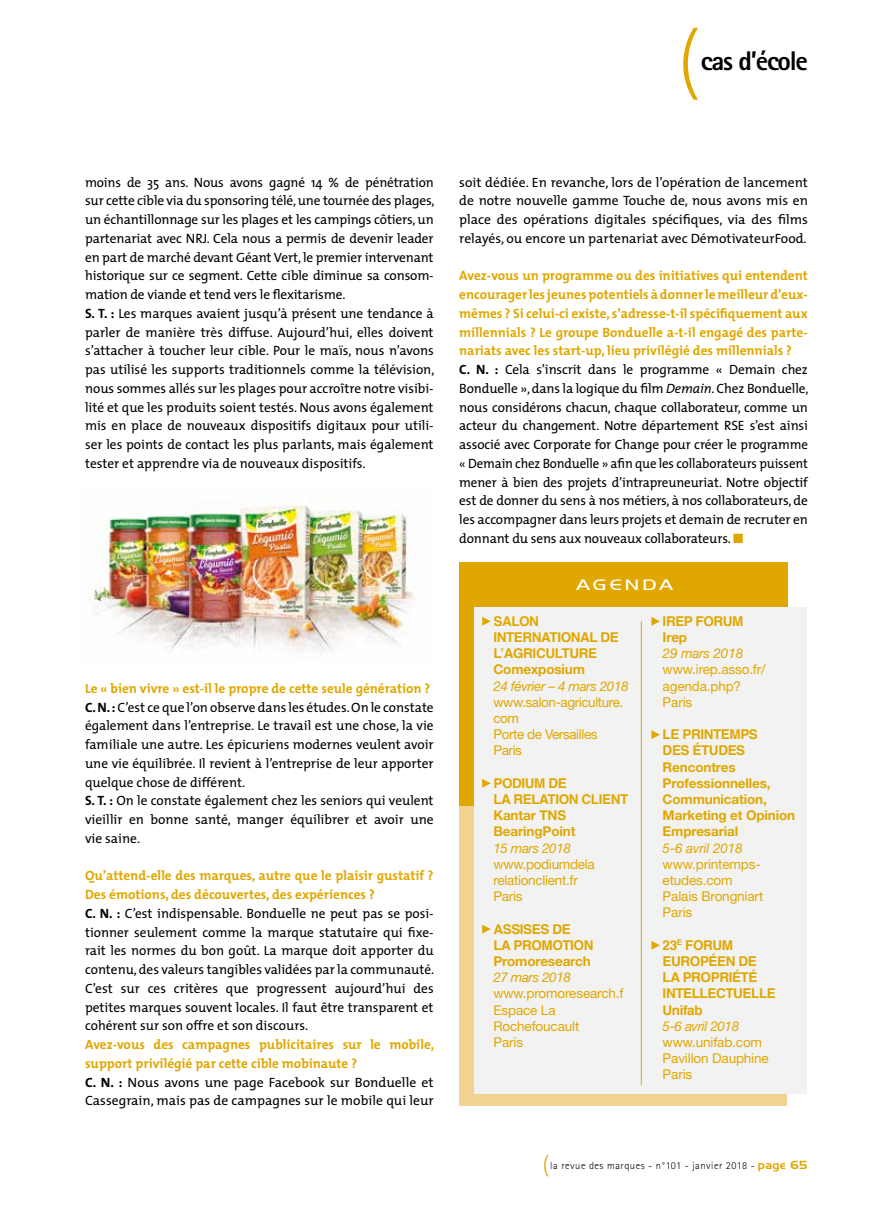
<style>
.page{position:relative;width:893px;height:1212px;background:#fff}
.page>*{position:absolute;margin:0;border:0;box-sizing:border-box;transform-origin:0 0}
.t1{font:300 75px "The Mix";color:#e0a700}
.t2{font:800 27px "Rotis Sans Serif";letter-spacing:-.05em;color:#000}
.t3{font:13.5px/18.8px "The Mix";color:#000}
.t4{font:13.5px/16.2px "Helvetica Neue LT Std";letter-spacing:-.01em;color:#e0a700}
.t5{font:700 13.5px/18.8px "The Mix";color:#e0a700}
.t6{font:700 13.5px/16.2px "Helvetica";letter-spacing:-.03em;color:#e0a700}
.t7{font:700 13.5px/16.2px "Helvetica Neue LT Std";letter-spacing:-.01em;color:#e0a700}
.t8{font:italic 13.5px "Helvetica Neue LT";letter-spacing:-.03em;color:#e0a700}
.t9{font:13.5px/16.2px "Helvetica Neue LT Std";letter-spacing:-.03em;color:#e0a700}
.t10{font:italic 13.5px "Helvetica Neue LT";letter-spacing:-.01em;color:#e0a700}
.t11{font:13.5px "Hancock Park Light Laser";letter-spacing:.22em;color:#fff;scale:1.3 1}
.t12{font:300 10.5px "Rotis Sans Serif";letter-spacing:.05em;color:#000}
.s1{font-weight:700}
.s2{font-weight:700;color:#e0a700}
.s3{color:#000}
.s4{font-weight:400;color:#000}
.s5{font-style:italic}
.s6{color:#e0a700}
.s7{font-family:"The Mix";font-size:22.5px;color:#e0a700}
.s8{font-family:"Hancock Park Laser";font-weight:400;color:#e0a700}
</style>
<div class="page">
<img style="left:90px;top:499px;width:324px;height:153px">
<div style="left:459px;top:562px;width:328px;height:248px;background:#e0a700"></div>
<div style="left:459px;top:806px;width:328px;height:299px;background:#f1d290"></div>
<div style="left:475px;top:608px;width:332px;height:486px;background:#f2f2f2"></div>
<svg style="left:482px;top:617px;width:9px;height:9px"></svg>
<svg style="left:482px;top:779px;width:9px;height:9px"></svg>
<svg style="left:482px;top:925px;width:9px;height:8px"></svg>
<svg style="left:651px;top:617px;width:9px;height:9px"></svg>
<svg style="left:651px;top:730px;width:9px;height:9px"></svg>
<svg style="left:651px;top:941px;width:9px;height:9px"></svg>
<hr style="left:641px;top:621px;width:1px;height:464px;background:#e0a700">
<h1 class="t1" style="left:677px;top:-2px;width:24px">(</h1>
<h2 class="t2" style="left:701px;top:44px;width:108px">cas d’école</h2>
<p class="t3" style="left:85px;top:172px;width:351px">moins de 35 ans. Nous avons gagné 14 % de pénétration sur cette cible via du sponsoring télé, une tournée des plages, un échantillonnage sur les plages et les campings côtiers, un partenariat avec NRJ. Cela nous a permis de devenir leader en part de marché devant Géant Vert, le premier intervenant historique sur ce segment. Cette cible diminue sa consom&shy;mation de viande et tend vers le flexitarisme.<br><span class="s1">S. T. :</span> Les marques avaient jusqu’à présent une tendance à parler de manière très diffuse. Aujourd’hui, elles doivent s’attacher à toucher leur cible. Pour le maïs, nous n’avons pas utilisé les supports traditionnels comme la télévision, nous sommes allés sur les plages pour accroître notre visibi&shy;lité et que les produits soient testés. Nous avons également mis en place de nouveaux dispositifs digitaux pour utili&shy;ser les points de contact les plus parlants, mais également tester et apprendre via de nouveaux dispositifs.</p>
<p class="t3" style="left:85px;top:678px;width:350px"><span class="s2">Le « bien vivre » est-il le propre de cette seule génération ?<br></span><span class="s1">C.N.:</span> C’est ce que l’on observe dans les études. On le constate également dans l’entreprise. Le travail est une chose, la vie familiale une autre. Les épicuriens modernes veulent avoir une vie équilibrée. Il revient à l’entreprise de leur apporter quelque chose de différent.<br><span class="s1">S. T. :</span> On le constate également chez les seniors qui veulent vieillir en bonne santé, manger équilibrer et avoir une vie saine.</p>
<p class="t3" style="left:85px;top:866px;width:351px"><span class="s2">Qu’attend-elle des marques, autre que le plaisir gustatif ?<br>Des émotions, des découvertes, des expériences ?<br></span><span class="s1">C. N. :</span> C’est indispensable. Bonduelle ne peut pas se posi&shy;tionner seulement comme la marque statutaire qui fixe&shy;rait les normes du bon goût. La marque doit apporter du contenu, des valeurs tangibles validées par la communauté.<br>C’est sur ces critères que progressent aujourd’hui des petites marques souvent locales. Il faut être transparent et cohérent sur son offre et son discours.</p>
<p class="t5" style="left:85px;top:1035px;width:351px">Avez-vous des campagnes publicitaires sur le mobile, support privilégié par cette cible mobinaute ?<br><span class="s3">C. N. :</span> <span class="s4">Nous avons une page Facebook sur Bonduelle et Cassegrain, mais pas de campagnes sur le mobile qui leur</span></p>
<p class="t3" style="left:459px;top:172px;width:350px;text-align:justify">soit dédiée. En revanche, lors de l’opération de lancement de notre nouvelle gamme Touche de, nous avons mis en place des opérations digitales spécifiques, via des films relayés, ou encore un partenariat avec DémotivateurFood.</p>
<p class="t3" style="left:459px;top:266px;width:351px"><span class="s2">Avez-vous un programme ou des initiatives qui entendent encouragerles jeunespotentiels àdonnerlemeilleurd’eux&shy;mêmes ? Si celui-ci existe, s’adresse-t-il spécifiquement aux millennials ? Le groupe Bonduelle a-t-il engagé des parte&shy;nariats avec les start-up, lieu privilégié des millennials ?<br></span><span class="s1">C. N. :</span> Cela s’inscrit dans le programme « Demain chez Bonduelle », dans la logique du film <span class="s5">Demain</span>. Chez Bonduelle, nous considérons chacun, chaque collaborateur, comme un acteur du changement. Notre département RSE s’est ainsi associé avec Corporate for Change pour créer le programme « Demain chez Bonduelle » afin que les collaborateurs puissent mener à bien des projets d’intrapreuneuriat. Notre objectif est de donner du sens à nos métiers, à nos collaborateurs, de les accompagner dans leurs projets et demain de recruter en donnant du sens aux nouveaux collaborateurs. <span class="s6">■</span></p>
<p class="t11" style="left:576px;top:578px;width:77px">AGENDA</p>
<p class="t6" style="left:493px;top:613px;width:127px">SALON<br>INTERNATIONAL DE<br>L’AGRICULTURE</p>
<p class="t7" style="left:493px;top:661px;width:93px">Comexposium</p>
<p class="t8" style="left:493px;top:677px;width:137px">24 février – 4 mars 2018</p>
<p class="t9" style="left:493px;top:694px;width:131px">www.salon-agriculture. com<br>Porte de Versailles<br>Paris</p>
<p class="t6" style="left:493px;top:775px;width:136px">PODIUM DE<br>LA RELATION CLIENT</p>
<p class="t7" style="left:493px;top:807px;width:83px">Kantar TNS<br>BearingPoint</p>
<p class="t8" style="left:493px;top:839px;width:79px">15 mars 2018</p>
<p class="t4" style="left:493px;top:856px;width:103px">www.podiumdela relationclient.fr<br>Paris</p>
<p class="t6" style="left:493px;top:921px;width:102px">ASSISES DE<br>LA PROMOTION</p>
<p class="t7" style="left:493px;top:953px;width:99px">Promoresearch</p>
<p class="t8" style="left:493px;top:969px;width:79px">27 mars 2018</p>
<p class="t4" style="left:493px;top:985px;width:132px">www.promoresearch.f<br>Espace La<br>Rochefoucault<br>Paris</p>
<p class="t6" style="left:663px;top:613px;width:82px">IREP FORUM</p>
<p class="t7" style="left:663px;top:629px;width:26px">Irep</p>
<p class="t10" style="left:663px;top:645px;width:82px">29 mars 2018</p>
<p class="t4" style="left:663px;top:661px;width:105px">www.irep.asso.fr/ agenda.php?<br>Paris</p>
<p class="t6" style="left:663px;top:726px;width:97px">LE PRINTEMPS<br>DES ÉTUDES</p>
<p class="t7" style="left:663px;top:758px;width:134px">Rencontres<br>Professionnelles,<br>Communication,<br>Marketing et Opinion<br>Empresarial</p>
<p class="t10" style="left:663px;top:839px;width:82px">5-6 avril 2018</p>
<p class="t4" style="left:663px;top:856px;width:102px">www.printemps&shy;etudes.com<br>Palais Brongniart<br>Paris</p>
<p class="t6" style="left:663px;top:937px;width:115px">23<sup>E</sup> FORUM<br>EUROPÉEN DE<br>LA PROPRIÉTÉ<br>INTELLECTUELLE<br>Unifab</p>
<p class="t8" style="left:663px;top:1018px;width:78px">5-6 avril 2018</p>
<p class="t4" style="left:663px;top:1034px;width:108px">www.unifab.com<br>Pavillon Dauphine<br>Paris</p>
<p class="t12" style="left:542px;top:1159px;width:267px"><span class="s7">(</span>la revue des marques - n°101 - janvier 2018 - <span class="s8">page 65</span></p>
</div>
